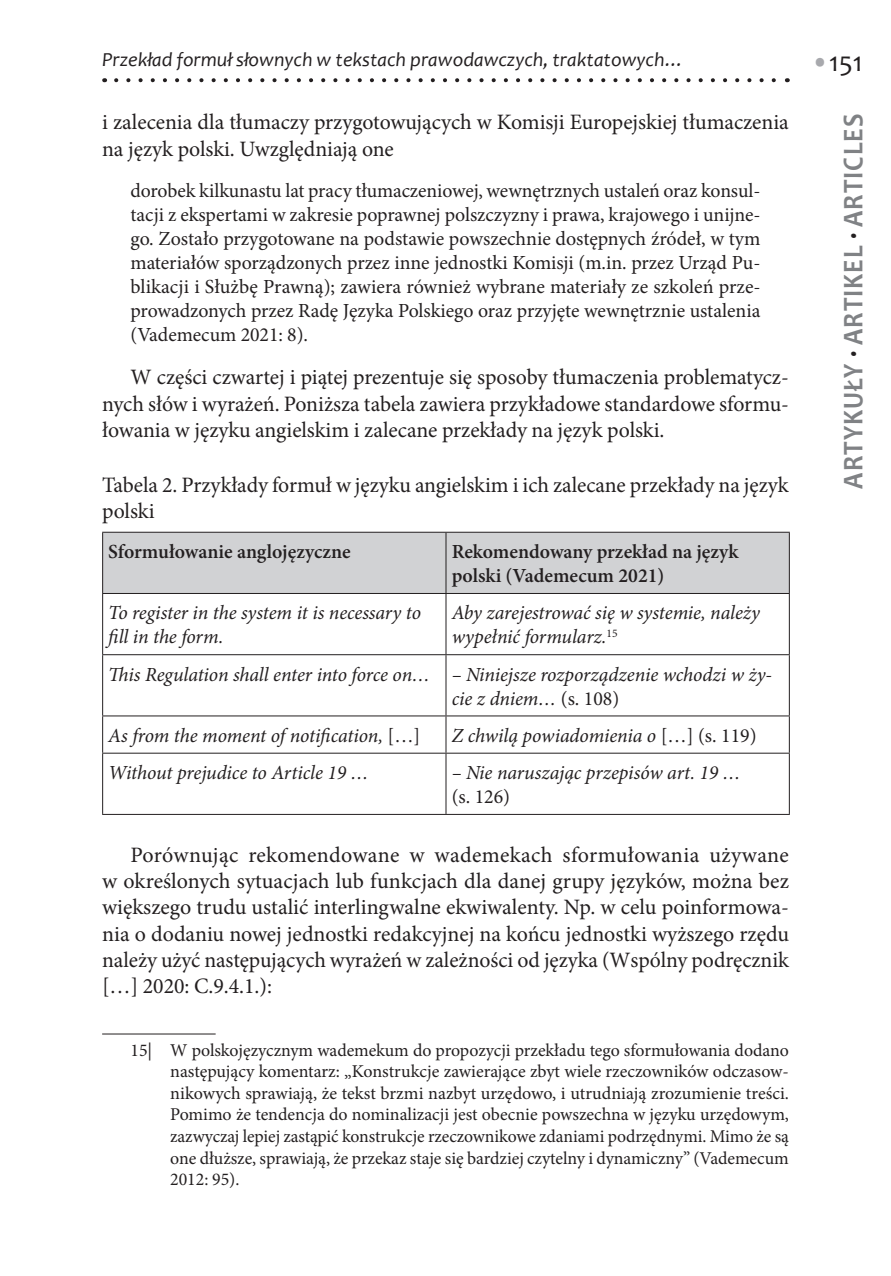
<style>
.page{position:relative;width:891px;height:1276px;background:#fff}
.page>*{position:absolute;margin:0;border:0;box-sizing:border-box;transform-origin:0 0}
.t1{font:700 28.6px "Candara";letter-spacing:.04em;color:#808285;scale:.9 1}
.t2{font:28px "Candara";color:#231f20}
.tekst{font:22px/26.4px "Minion Pro";letter-spacing:-.005em;color:#231f20;text-align:justify}
.wykres_tabela{font:22px/26.4px "Minion Pro";letter-spacing:-.005em;color:#231f20}
.cytat{font:20px/24px "Minion Pro";letter-spacing:-.005em;color:#231f20;text-align:justify}
.tabela_tekst{font:italic 20px/24px "Minion Pro";letter-spacing:-.005em;color:#231f20}
.tabela_naglowek{font:600 20px/24px "Minion Pro";color:#231f20}
.t3{font:italic 20px "Candara";color:#231f20}
.przypis{font:18px/21.6px "Minion Pro";color:#231f20;text-align:justify}
.s1{color:#a8a9ad}
.s2{color:#231f20}
.s3{font-style:normal}
</style>
<div class="page">
<svg style="left:116px;top:78px;width:660px;height:4px"></svg>
<div style="left:103px;top:533px;width:685px;height:60px;background:#d1d2d4"></div>
<hr style="left:445px;top:533px;width:1px;height:60px;background:#231f20">
<hr style="left:445px;top:594px;width:1px;height:60px;background:#231f20">
<hr style="left:102px;top:654px;width:344px;height:1px;background:#231f20">
<hr style="left:446px;top:654px;width:343px;height:1px;background:#231f20">
<hr style="left:445px;top:655px;width:1px;height:60px;background:#231f20">
<hr style="left:102px;top:715px;width:344px;height:1px;background:#231f20">
<hr style="left:446px;top:715px;width:343px;height:1px;background:#231f20">
<hr style="left:445px;top:716px;width:1px;height:36px;background:#231f20">
<hr style="left:102px;top:752px;width:344px;height:1px;background:#231f20">
<hr style="left:446px;top:752px;width:343px;height:1px;background:#231f20">
<hr style="left:445px;top:753px;width:1px;height:61px;background:#231f20">
<hr style="left:102px;top:594px;width:1px;height:60px;background:#231f20">
<hr style="left:788px;top:594px;width:1px;height:60px;background:#231f20">
<hr style="left:102px;top:655px;width:1px;height:60px;background:#231f20">
<hr style="left:788px;top:655px;width:1px;height:60px;background:#231f20">
<hr style="left:102px;top:716px;width:1px;height:36px;background:#231f20">
<hr style="left:788px;top:716px;width:1px;height:36px;background:#231f20">
<hr style="left:102px;top:753px;width:1px;height:61px;background:#231f20">
<hr style="left:788px;top:753px;width:1px;height:61px;background:#231f20">
<hr style="left:102px;top:814px;width:344px;height:1px;background:#231f20">
<hr style="left:446px;top:814px;width:343px;height:1px;background:#231f20">
<hr style="left:102px;top:532px;width:344px;height:1px;background:#231f20">
<hr style="left:102px;top:533px;width:1px;height:60px;background:#231f20">
<hr style="left:446px;top:532px;width:343px;height:1px;background:#231f20">
<hr style="left:788px;top:533px;width:1px;height:60px;background:#231f20">
<hr style="left:102px;top:593px;width:344px;height:1px;background:#231f20">
<hr style="left:446px;top:593px;width:343px;height:1px;background:#231f20">
<hr style="left:102px;top:1033px;width:113px;height:1px;background:#231f20">
<p class="t3" style="left:102px;top:46px;width:583px">Przekład formuł słownych w tekstach prawodawczych, traktatowych…</p>
<p class="t2" style="left:810px;top:45px;width:53px"><span class="s1">•</span>151</p>
<h1 class="t1" style="left:835px;top:488px;width:418px;rotate:-90deg">ARTYKUŁY <span class="s2">·</span> ARTIKEL <span class="s2">·</span> ARTICLES</h1>
<p class="tekst" style="left:102px;top:109px;width:688px">i zalecenia dla tłumaczy przygotowujących w Komisji Europejskiej tłumaczenia na język polski. Uwzględniają one</p>
<p class="cytat" style="left:130px;top:178px;width:631px">dorobek kilkunastu lat pracy tłumaczeniowej, wewnętrznych ustaleń oraz konsul&shy;tacji z ekspertami w zakresie poprawnej polszczyzny i prawa, krajowego i unijne&shy;go. Zostało przygotowane na podstawie powszechnie dostępnych źródeł, w tym materiałów sporządzonych przez inne jednostki Komisji (m.in. przez Urząd Pu&shy;blikacji i Służbę Prawną); zawiera również wybrane materiały ze szkoleń prze&shy;prowadzonych przez Radę Języka Polskiego oraz przyjęte wewnętrznie ustalenia (Vademecum 2021: 8).</p>
<p class="tekst" style="left:102px;top:364px;width:687px;text-indent:28px">W części czwartej i piątej prezentuje się sposoby tłumaczenia problematycz&shy;nych słów i wyrażeń. Poniższa tabela zawiera przykładowe standardowe sformu&shy;łowania w języku angielskim i zalecane przekłady na język polski.</p>
<p class="wykres_tabela" style="left:102px;top:471px;width:688px">Tabela 2. Przykłady formuł w języku angielskim i ich zalecane przekłady na język polski</p>
<p class="tabela_naglowek" style="left:108px;top:539px;width:244px">Sformułowanie anglojęzyczne</p>
<p class="tabela_naglowek" style="left:451px;top:539px;width:288px">Rekomendowany przekład na język polski (Vademecum 2021)</p>
<p class="tabela_tekst" style="left:108px;top:601px;width:314px">To register in the system it is necessary to fill in the form.</p>
<p class="tabela_tekst" style="left:451px;top:601px;width:309px">Aby zarejestrować się w systemie, należy wypełnić formularz.<sup>15</sup></p>
<p class="tabela_tekst" style="left:108px;top:662px;width:323px">This Regulation shall enter into force on…</p>
<p class="tabela_tekst" style="left:451px;top:662px;width:322px">– Niniejsze rozporządzenie wchodzi w ży&shy;cie z dniem… <span class="s3">(s. 108)</span></p>
<p class="tabela_tekst" style="left:108px;top:723px;width:313px">As from the moment of notification, <span class="s3">[…]</span></p>
<p class="tabela_tekst" style="left:451px;top:723px;width:306px">Z chwilą powiadomienia o <span class="s3">[…] (s. 119)</span></p>
<p class="tabela_tekst" style="left:108px;top:760px;width:261px">Without prejudice to Article 19 …</p>
<p class="tabela_tekst" style="left:451px;top:760px;width:290px">– Nie naruszając przepisów art. 19 … <span class="s3">(s. 126)</span></p>
<p class="tekst" style="left:102px;top:841px;width:688px;text-indent:28px">Porównując rekomendowane w wademekach sformułowania używane w określonych sytuacjach lub funkcjach dla danej grupy języków, można bez większego trudu ustalić interlingwalne ekwiwalenty. Np. w celu poinformowa&shy;nia o dodaniu nowej jednostki redakcyjnej na końcu jednostki wyższego rzędu należy użyć następujących wyrażeń w zależności od języka (Wspólny podręcznik […] 2020: C.9.4.1.):</p>
<p class="przypis" style="left:170px;top:1039px;width:620px;text-indent:-40px">15| W polskojęzycznym wademekum do propozycji przekładu tego sformułowania dodano następujący komentarz: „Konstrukcje zawierające zbyt wiele rzeczowników odczasow&shy;nikowych sprawiają, że tekst brzmi nazbyt urzędowo, i utrudniają zrozumienie treści.<br>Pomimo że tendencja do nominalizacji jest obecnie powszechna w języku urzędowym, zazwyczaj lepiej zastąpić konstrukcje rzeczownikowe zdaniami podrzędnymi. Mimo że są one dłuższe, sprawiają, że przekaz staje się bardziej czytelny i dynamiczny” (Vademecum 2012: 95).</p>
</div>
